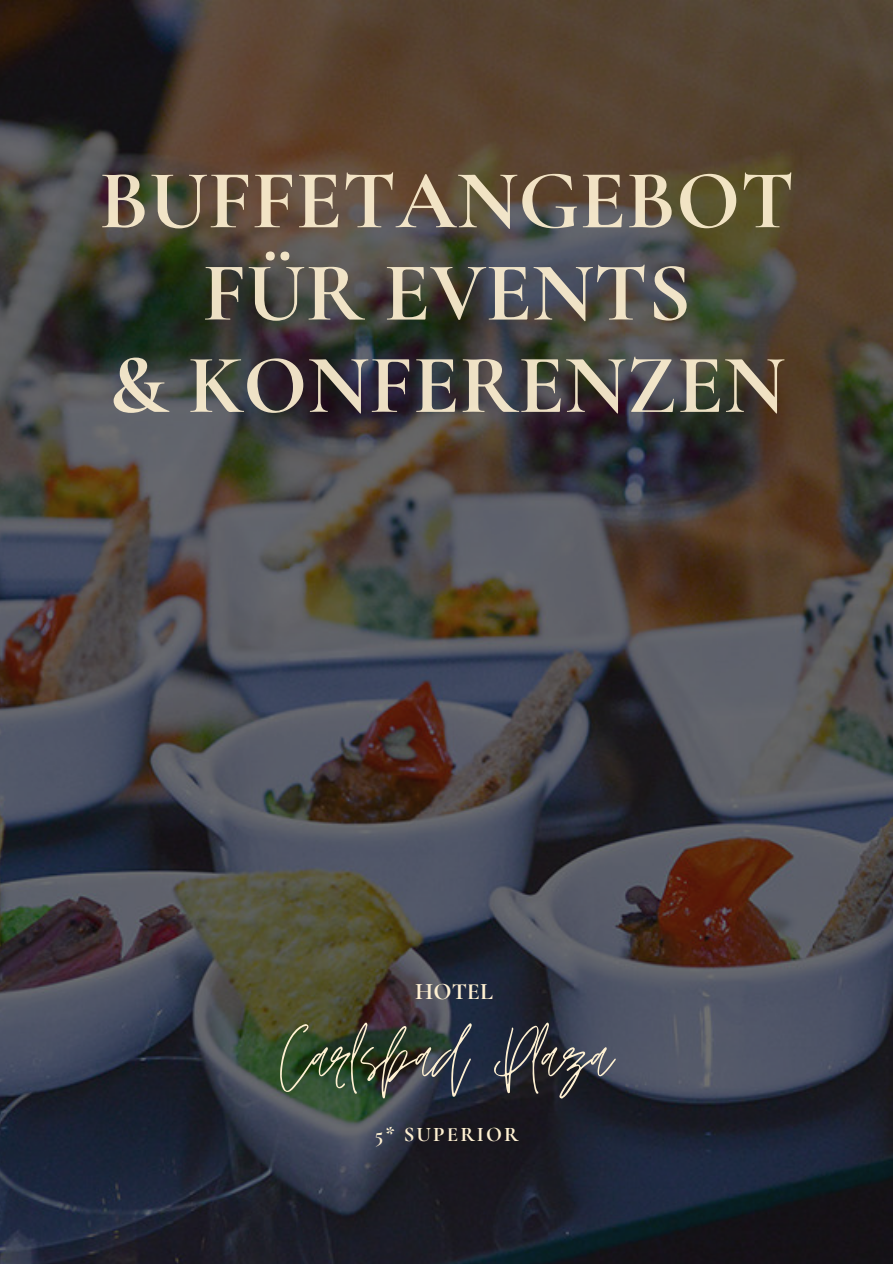
<style>
.page{position:relative;width:893px;height:1264px;background:#fff}
.page>*{position:absolute;margin:0;border:0;box-sizing:border-box;transform-origin:0 0}
.t1{font:101.25px "Jonathan";color:#fff1d2}
.t2{font:700 84px/92.2px "Cormorant Garamond";color:#fff1d2;text-align:center}
.t3{font:700 23.7px "Cormorant Garamond";color:#fff1d2}
.t4{font:700 20.85px "Cormorant Garamond";letter-spacing:.1em;color:#fff1d2}
</style>
<div class="page">
<img style="left:0;top:0;width:892px;height:1263px">
<p class="t2" style="left:99px;top:154px;width:697px">BUFFETANGEBOT<br>FÜR EVENTS<br>&amp; KONFERENZEN</p>
<p class="t3" style="left:415px;top:977px;width:79px">HOTEL</p>
<p class="t1" style="left:280px;top:1000px;width:335px">Carlsbad Plaza</p>
<p class="t4" style="left:375px;top:1121px;width:145px">5* SUPERIOR</p>
</div>
